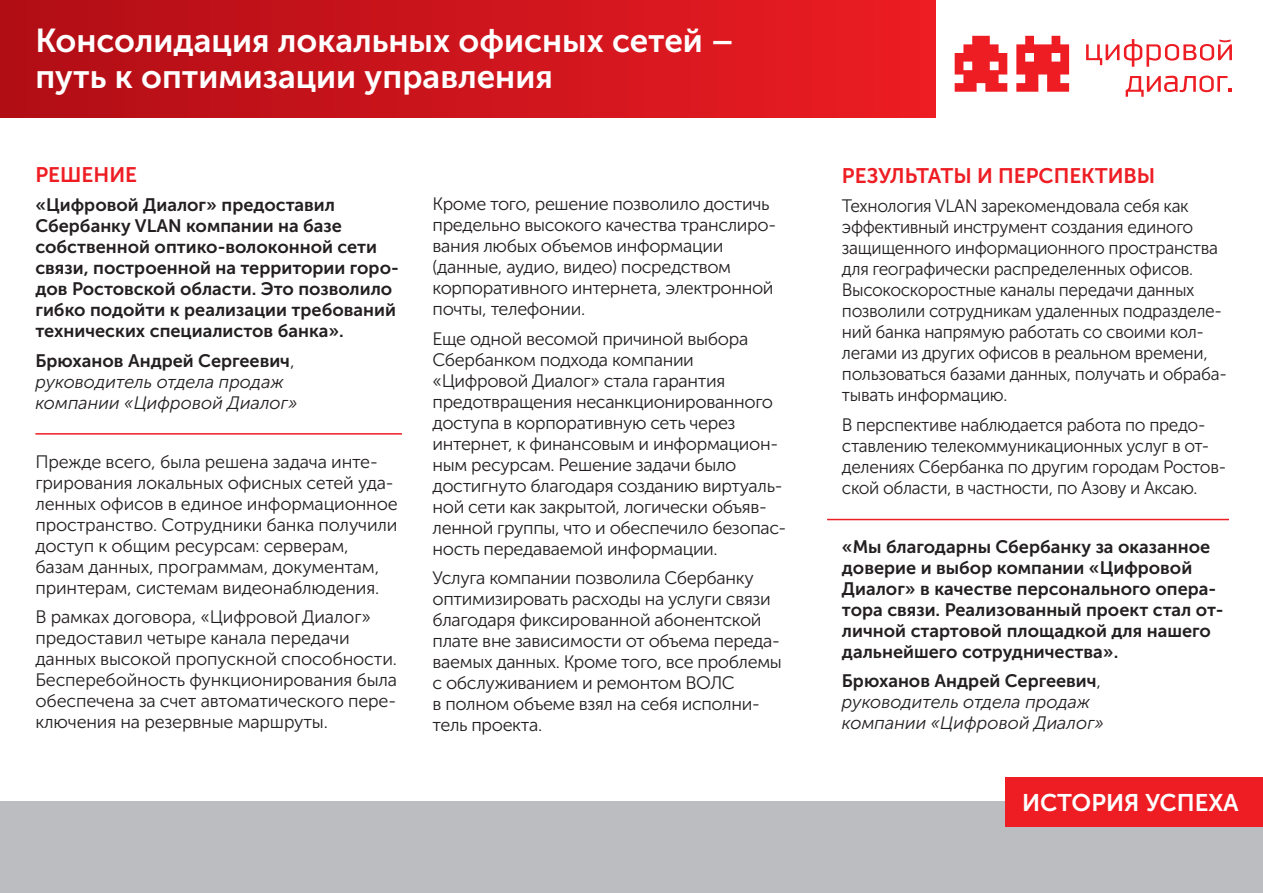
<style>
.page{position:relative;width:1263px;height:893px;background:#fff}
.page>*{position:absolute;margin:0;border:0;box-sizing:border-box;transform-origin:0 0}
.t1{font:33px/36px "Museo Sans Cyrl 700";color:#fff}
.t2{font:24px "Museo Sans Cyrl 700";color:#fff}
.t3{font:21px "Museo Sans Cyrl 700";color:#ee1d23}
.t4{font:18px/21px "Museo Sans Cyrl 300";letter-spacing:-.02em;color:#231f20}
.t5{font:18px/21px "Museo Sans Cyrl 300";letter-spacing:-.02em;color:#231f20;scale:.96 1}
.t6{font:18px/21px "Museo Sans Cyrl 700";color:#231f20}
.t7{font:italic 18px/21px "Museo Sans Cyrl 300";color:#231f20}
.s1{font-family:"Museo Sans Cyrl 300"}
</style>
<div class="page">
<div style="left:0;top:0;width:935px;height:118px;background:linear-gradient(to right,#b00d15,#eb1c23)"></div>
<div style="left:0;top:801px;width:1263px;height:92px;background:#bcbdc0"></div>
<hr style="left:35px;top:433px;width:367px;height:2px;background:#ee1d23">
<hr style="left:827px;top:519px;width:402px;height:1px;background:#ee1d23">
<div style="left:1006px;top:777px;width:257px;height:49px;background:#ee1d23"></div>
<svg style="left:955px;top:36px;width:52px;height:56px"></svg>
<svg style="left:1016px;top:36px;width:53px;height:56px"></svg>
<svg style="left:1126px;top:76px;width:106px;height:21px"></svg>
<svg style="left:1086px;top:39px;width:146px;height:28px"></svg>
<h1 class="t1" style="left:35px;top:23px;width:700px">Консолидация локальных офисных сетей – путь к оптимизации управления</h1>
<p class="t3" style="left:35px;top:163px;width:103px">РЕШЕНИЕ</p>
<p class="t6" style="left:35px;top:194px;width:365px">«Цифровой Диалог» предоставил Сбербанку VLAN компании на базе собственной оптико-волоконной сети связи, построенной на территории горо&shy;дов Ростовской области. Это позволило гибко подойти к реализации требований технических специалистов банка».</p>
<p class="t6" style="left:35px;top:350px;width:261px">Брюханов Андрей Сергеевич<span class="s1">,</span></p>
<p class="t7" style="left:35px;top:371px;width:264px">руководитель отдела продаж компании «Цифровой Диалог»</p>
<p class="t4" style="left:35px;top:451px;width:364px">Прежде всего, была решена задача инте&shy;грирования локальных офисных сетей уда&shy;ленных офисов в единое информационное пространство. Сотрудники банка получили доступ к общим ресурсам: серверам, базам данных, программам, документам, принтерам, системам видеонаблюдения.</p>
<p class="t4" style="left:35px;top:607px;width:363px">В рамках договора, «Цифровой Диалог» предоставил четыре канала передачи данных высокой пропускной способности.<br>Бесперебойность функционирования была обеспечена за счет автоматического пере&shy;ключения на резервные маршруты.</p>
<p class="t4" style="left:433px;top:194px;width:345px">Кроме того, решение позволило достичь предельно высокого качества транслиро&shy;вания любых объемов информации (данные, аудио, видео) посредством корпоративного интернета, электронной почты, телефонии.</p>
<p class="t4" style="left:433px;top:328px;width:355px">Еще одной весомой причиной выбора Сбербанком подхода компании «Цифровой Диалог» стала гарантия предотвращения несанкционированного доступа в корпоративную сеть через интернет, к финансовым и информацион&shy;ным ресурсам. Решение задачи было достигнуто благодаря созданию виртуаль&shy;ной сети как закрытой, логически объяв&shy;ленной группы, что и обеспечило безопас&shy;ность передаваемой информации.</p>
<p class="t4" style="left:433px;top:568px;width:351px">Услуга компании позволила Сбербанку оптимизировать расходы на услуги связи благодаря фиксированной абонентской плате вне зависимости от объема переда&shy;ваемых данных. Кроме того, все проблемы с обслуживанием и ремонтом ВОЛС<br>в полном объеме взял на себя исполни&shy;тель проекта.</p>
<p class="t3" style="left:842px;top:164px;width:315px">РЕЗУЛЬТАТЫ И ПЕРСПЕКТИВЫ</p>
<p class="t5" style="left:842px;top:196px;width:402px">Технология VLAN зарекомендовала себя как эффективный инструмент создания единого защищенного информационного пространства для географически распределенных офисов.<br>Высокоскоростные каналы передачи данных позволили сотрудникам удаленных подразделе&shy;ний банка напрямую работать со своими кол&shy;легами из других офисов в реальном времени, пользоваться базами данных, получать и обраба&shy;тывать информацию.</p>
<p class="t5" style="left:842px;top:414px;width:402px">В перспективе наблюдается работа по предо&shy;ставлению телекоммуникационных услуг в от&shy;делениях Сбербанка по другим городам Ростов&shy;ской области, в частности, по Азову и Аксаю.</p>
<p class="t6" style="left:842px;top:536px;width:383px">«Мы благодарны Сбербанку за оказанное доверие и выбор компании «Цифровой Диалог» в качестве персонального опера&shy;тора связи. Реализованный проект стал от&shy;личной стартовой площадкой для нашего дальнейшего сотрудничества».</p>
<p class="t6" style="left:842px;top:671px;width:261px">Брюханов Андрей Сергеевич<span class="s1">,</span></p>
<p class="t7" style="left:842px;top:692px;width:264px">руководитель отдела продаж компании «Цифровой Диалог»</p>
<h2 class="t2" style="left:1022px;top:790px;width:218px">ИСТОРИЯ УСПЕХА</h2>
</div>
